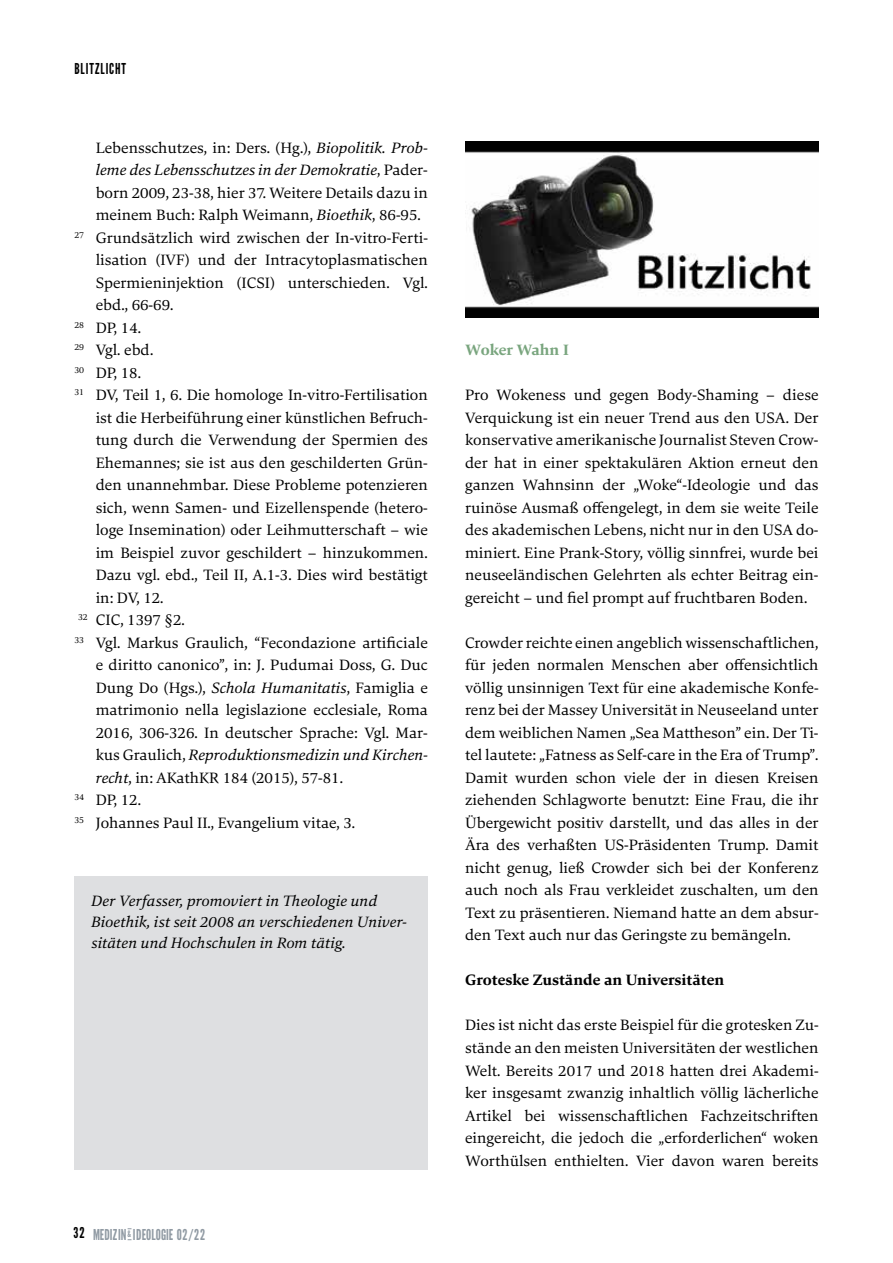
<style>
.page{position:relative;width:893px;height:1263px;background:#fff}
.page>*{position:absolute;margin:0;border:0;box-sizing:border-box;transform-origin:0 0}
.t1{font:15.75px/22.5px "Carat";color:#000;text-align:justify}
.t2{font:italic 15.75px/21px "Carat";color:#000}
.t3{font:700 15.75px "Carat";color:#000}
.t4{font:700 15.75px "Carat";letter-spacing:-.03em;color:#79a57e}
.t5{font:15px "League Gothic";letter-spacing:.01em;color:#909aa3;scale:.96 1}
.t6{font:15px "League Gothic";letter-spacing:.07em;color:#000;scale:.96 1}
.t7{font:14.85px "League Gothic";color:#000}
.s1{font-style:italic}
.s2{font-style:normal}
</style>
<div class="page">
<img style="left:465px;top:141px;width:354px;height:177px">
<div style="left:74px;top:877px;width:354px;height:293px;background:#dedfe1"></div>
<p class="t6" style="left:74px;top:60px;width:55px">BLITZLICHT</p>
<p class="t1" style="left:96px;top:136px;width:334px">Lebensschutzes, in: Ders. (Hg.), <span class="s1">Biopolitik. Prob-</span></p>
<p class="t2" style="left:96px;top:159px;width:334px">leme des Lebensschutzes in der Demokratie<span class="s2">, Pader-</span></p>
<p class="t1" style="left:96px;top:181px;width:334px">born 2009, 23-38, hier 37. Weitere Details dazu in</p>
<p class="t1" style="left:96px;top:204px;width:327px">meinem Buch: Ralph Weimann, <span class="s1">Bioethik</span>, 86-95.</p>
<p class="t1" style="left:74px;top:226px;width:355px"><sup>27</sup> Grundsätzlich wird zwischen der In-vitro-Ferti-</p>
<p class="t1" style="left:96px;top:249px;width:334px">lisation (IVF) und der Intracytoplasmatischen</p>
<p class="t1" style="left:96px;top:271px;width:334px">Spermieninjektion (ICSI) unterschieden. Vgl.</p>
<p class="t1" style="left:96px;top:294px;width:79px">ebd., 66-69.</p>
<p class="t1" style="left:74px;top:316px;width:68px"><sup>28</sup> DP, 14.</p>
<p class="t1" style="left:74px;top:339px;width:80px"><sup>29</sup> Vgl. ebd.</p>
<p class="t1" style="left:74px;top:361px;width:68px"><sup>30</sup> DP, 18.</p>
<p class="t1" style="left:74px;top:384px;width:355px"><sup>31</sup> DV, Teil 1, 6. Die homologe In-vitro-Fertilisation</p>
<p class="t1" style="left:96px;top:406px;width:334px">ist die Herbeiführung einer künstlichen Befruch-</p>
<p class="t1" style="left:96px;top:429px;width:334px">tung durch die Verwendung der Spermien des</p>
<p class="t1" style="left:96px;top:451px;width:334px">Ehemannes; sie ist aus den geschilderten Grün-</p>
<p class="t1" style="left:96px;top:474px;width:334px">den unannehmbar. Diese Probleme potenzieren</p>
<p class="t1" style="left:96px;top:496px;width:334px">sich, wenn Samen- und Eizellenspende (hetero-</p>
<p class="t1" style="left:96px;top:519px;width:334px">loge Insemination) oder Leihmutterschaft – wie</p>
<p class="t1" style="left:96px;top:541px;width:334px">im Beispiel zuvor geschildert – hinzukommen.</p>
<p class="t1" style="left:96px;top:564px;width:334px">Dazu vgl. ebd., Teil II, A.1-3. Dies wird bestätigt</p>
<p class="t1" style="left:96px;top:586px;width:69px">in: DV, 12.</p>
<p class="t1" style="left:78px;top:609px;width:108px"><sup>32</sup> CIC, 1397 §2.</p>
<p class="t1" style="left:74px;top:631px;width:355px"><sup>33</sup> Vgl. Markus Graulich, “Fecondazione artificiale</p>
<p class="t1" style="left:96px;top:654px;width:334px">e diritto canonico”, in: J. Pudumai Doss, G. Duc</p>
<p class="t1" style="left:96px;top:676px;width:334px">Dung Do (Hgs.), <span class="s1">Schola Humanitatis</span>, Famiglia e</p>
<p class="t1" style="left:96px;top:699px;width:334px">matrimonio nella legislazione ecclesiale, Roma</p>
<p class="t1" style="left:96px;top:721px;width:334px">2016, 306-326. In deutscher Sprache: Vgl. Mar-</p>
<p class="t2" style="left:96px;top:744px;width:334px"><span class="s2">kus Graulich,</span> Reproduktionsmedizin und Kirchen-</p>
<p class="t1" style="left:96px;top:766px;width:249px"><span class="s1">recht</span>, in: AKathKR 184 (2015), 57-81.</p>
<p class="t1" style="left:74px;top:789px;width:68px"><sup>34</sup> DP, 12.</p>
<p class="t1" style="left:74px;top:811px;width:282px"><sup>35</sup> Johannes Paul II., Evangelium vitae, 3.</p>
<p class="t2" style="left:91px;top:890px;width:317px">Der Verfasser, promoviert in Theologie und<br>Bioethik, ist seit 2008 an verschiedenen Univer&shy;sitäten und Hochschulen in Rom tätig.</p>
<p class="t7" style="left:73px;top:1224px;width:13px">32</p>
<p class="t5" style="left:93px;top:1225px;width:118px">MEDIZIN<sup>&amp;</sup>I DEOLOGIE 02/22</p>
<p class="t4" style="left:465px;top:340px;width:105px">Woker Wahn I</p>
<p class="t1" style="left:465px;top:384px;width:355px">Pro Wokeness und gegen Body-Shaming – diese Verquickung ist ein neuer Trend aus den USA. Der konservative amerikanische Journalist Steven Crow&shy;der hat in einer spektakulären Aktion erneut den ganzen Wahnsinn der „Woke“-Ideologie und das ruinöse Ausmaß offengelegt, in dem sie weite Teile des akademischen Lebens, nicht nur in den USA do&shy;miniert. Eine Prank-Story, völlig sinnfrei, wurde bei neuseeländischen Gelehrten als echter Beitrag ein&shy;gereicht – und fiel prompt auf fruchtbaren Boden.</p>
<p class="t1" style="left:465px;top:631px;width:355px">Crowder reichte einen angeblich wissenschaftlichen, für jeden normalen Menschen aber offensichtlich völlig unsinnigen Text für eine akademische Konfe&shy;renz bei der Massey Universität in Neuseeland unter dem weiblichen Namen „Sea Mattheson” ein. Der Ti&shy;tel lautete: „Fatness as Self-care in the Era of Trump”.<br>Damit wurden schon viele der in diesen Kreisen ziehenden Schlagworte benutzt: Eine Frau, die ihr Übergewicht positiv darstellt, und das alles in der Ära des verhaßten US-Präsidenten Trump. Damit nicht genug, ließ Crowder sich bei der Konferenz auch noch als Frau verkleidet zuschalten, um den Text zu präsentieren. Niemand hatte an dem absur&shy;den Text auch nur das Geringste zu bemängeln.</p>
<p class="t3" style="left:465px;top:970px;width:261px">Groteske Zustände an Universitäten</p>
<p class="t1" style="left:465px;top:1014px;width:355px">Dies ist nicht das erste Beispiel für die grotesken Zu&shy;stände an den meisten Universitäten der westlichen Welt. Bereits 2017 und 2018 hatten drei Akademi&shy;ker insgesamt zwanzig inhaltlich völlig lächerliche Artikel bei wissenschaftlichen Fachzeitschriften eingereicht, die jedoch die „erforderlichen“ woken Worthülsen enthielten. Vier davon waren bereits</p>
</div>
